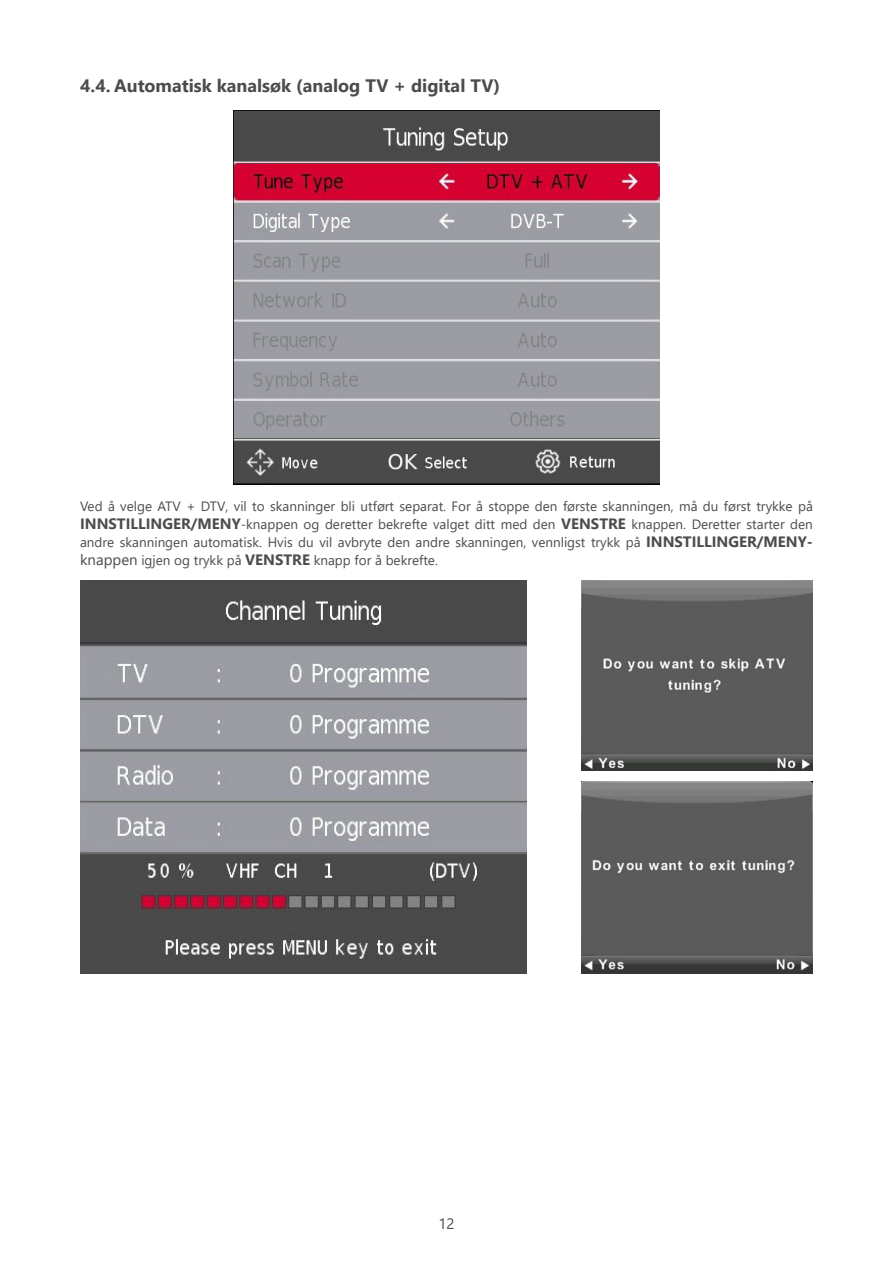
<style>
.page{position:relative;width:893px;height:1263px;background:#fff}
.page>*{position:absolute;margin:0;border:0;box-sizing:border-box;transform-origin:0 0}
.t1{font:700 18px "Segoe UI";color:#4b4c4d}
.t2{font:15px "Segoe UI";color:#4b4c4d}
.t3{font:13.5px/18px "Segoe UI";color:#4b4c4d;text-align:justify}
.s1{font-weight:700;font-size:15px}
.s2{font-size:15px}
</style>
<div class="page">
<img style="left:234px;top:110px;width:425px;height:375px">
<img style="left:581px;top:581px;width:232px;height:189px">
<img style="left:581px;top:781px;width:232px;height:192px">
<img style="left:80px;top:581px;width:447px;height:392px">
<h1 class="t1" style="left:80px;top:69px;width:422px">4.4. Automatisk kanalsøk (analog TV + digital TV)</h1>
<p class="t3" style="left:80px;top:496px;width:734px">Ved å velge ATV + DTV, vil to skanninger bli utført separat. For å stoppe den første skanningen, må du først trykke på <span class="s1">INNSTILLINGER/MENY</span>-knappen og deretter bekrefte valget ditt med den <span class="s1">VENSTRE</span> knappen. Deretter starter den andre skanningen automatisk. Hvis du vil avbryte den andre skanningen, vennligst trykk på <span class="s1">INNSTILLINGER/MENY&shy;</span><span class="s2">knappen</span> igjen og trykk på <span class="s1">VENSTRE</span> knapp for å bekrefte.</p>
<p class="t2" style="left:438px;top:1210px;width:18px">12</p>
</div>
